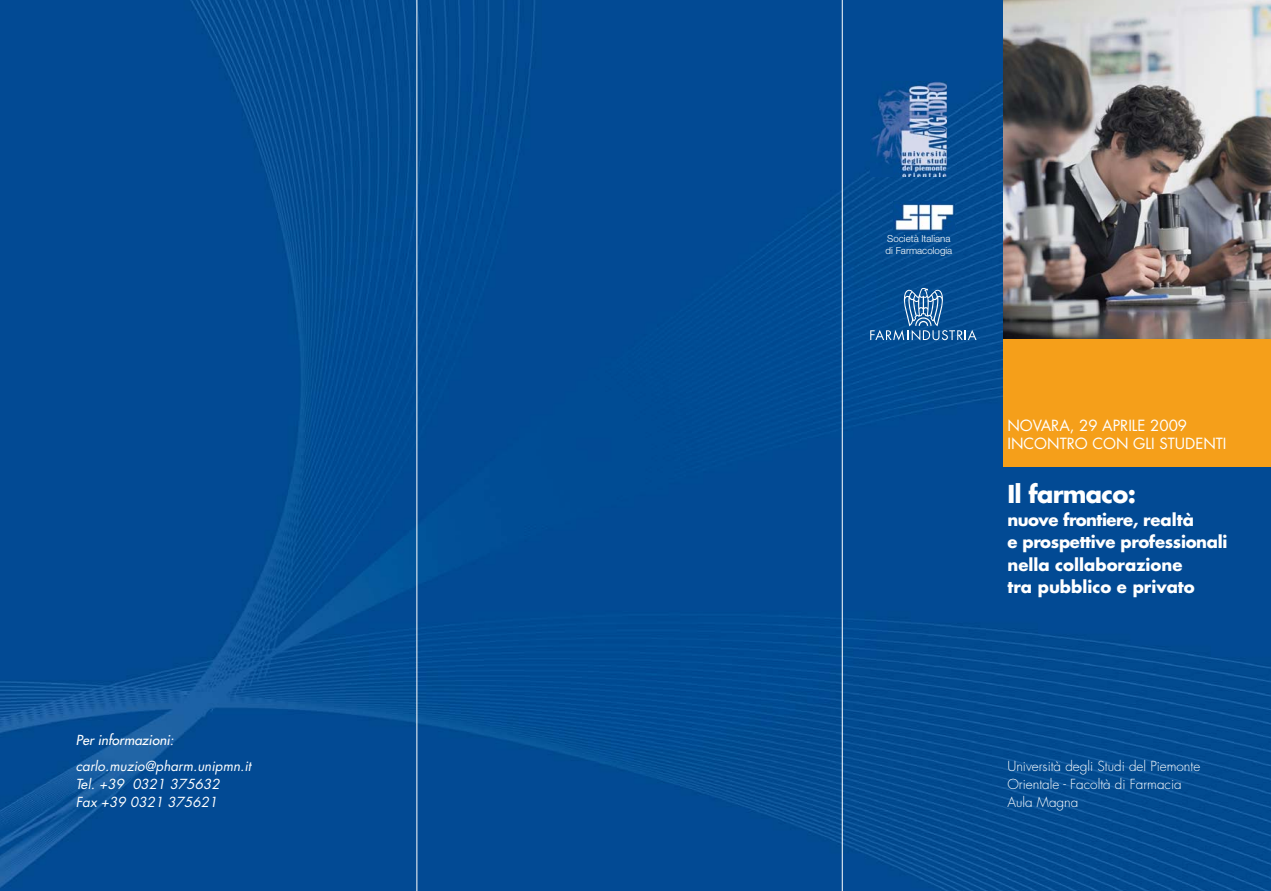
<style>
.page{position:relative;width:1271px;height:891px;background:#fff}
.page>*{position:absolute;margin:0;border:0;box-sizing:border-box;transform-origin:0 0}
.t1{font:700 24px "Futura";letter-spacing:-.03em;color:#fff}
.t2{font:700 16.5px/22.5px "Futura";color:#fff}
.t3{font:15px/18px "Futura";color:#fff}
.t4{font:300 13.5px/18px "Futura";color:#fff}
.t5{font:italic 13.5px/18px "Futura";color:#fff}
.t6{font:italic 13.5px "Futura";color:#fff}
.t7{font:300 9.75px/11.7px "Helvetica Neue";color:#fff}
</style>
<div class="page">
<img style="left:0;top:0;width:1270px;height:891px">
<img style="left:1003px;top:0;width:267px;height:339px">
<div style="left:893px;top:202px;width:62px;height:30px;background:#004990"></div>
<img style="left:894px;top:203px;width:60px;height:28px">
<img style="left:870px;top:81px;width:76px;height:96px">
<div style="left:1003px;top:339px;width:267px;height:128px;background:#f59f1a"></div>
<svg style="left:870px;top:288px;width:106px;height:52px;background:#2564a0"></svg>
<hr style="left:416px;top:0;width:1px;height:891px;background:#fff">
<hr style="left:842px;top:0;width:1px;height:891px;background:#fff">
<p class="t6" style="left:76px;top:733px;width:99px">Per informazioni:</p>
<p class="t5" style="left:76px;top:758px;width:177px">carlo.muzio@pharm.unipmn.it<br>Tel. +39 0321 375632<br>Fax +39 0321 375621</p>
<p class="t7" style="left:885px;top:234px;width:68px">Società Italiana di Farmacologia</p>
<p class="t3" style="left:1007px;top:417px;width:221px">NOVARA, 29 APRILE 2009<br>INCONTRO CON GLI STUDENTI</p>
<h1 class="t1" style="left:1007px;top:483px;width:130px">Il farmaco:</h1>
<p class="t2" style="left:1007px;top:510px;width:221px">nuove frontiere, realtà<br>e prospettive professionali nella collaborazione<br>tra pubblico e privato</p>
<p class="t4" style="left:1007px;top:758px;width:194px">Università degli Studi del Piemonte<br>Orientale - Facoltà di Farmacia<br>Aula Magna</p>
</div>
